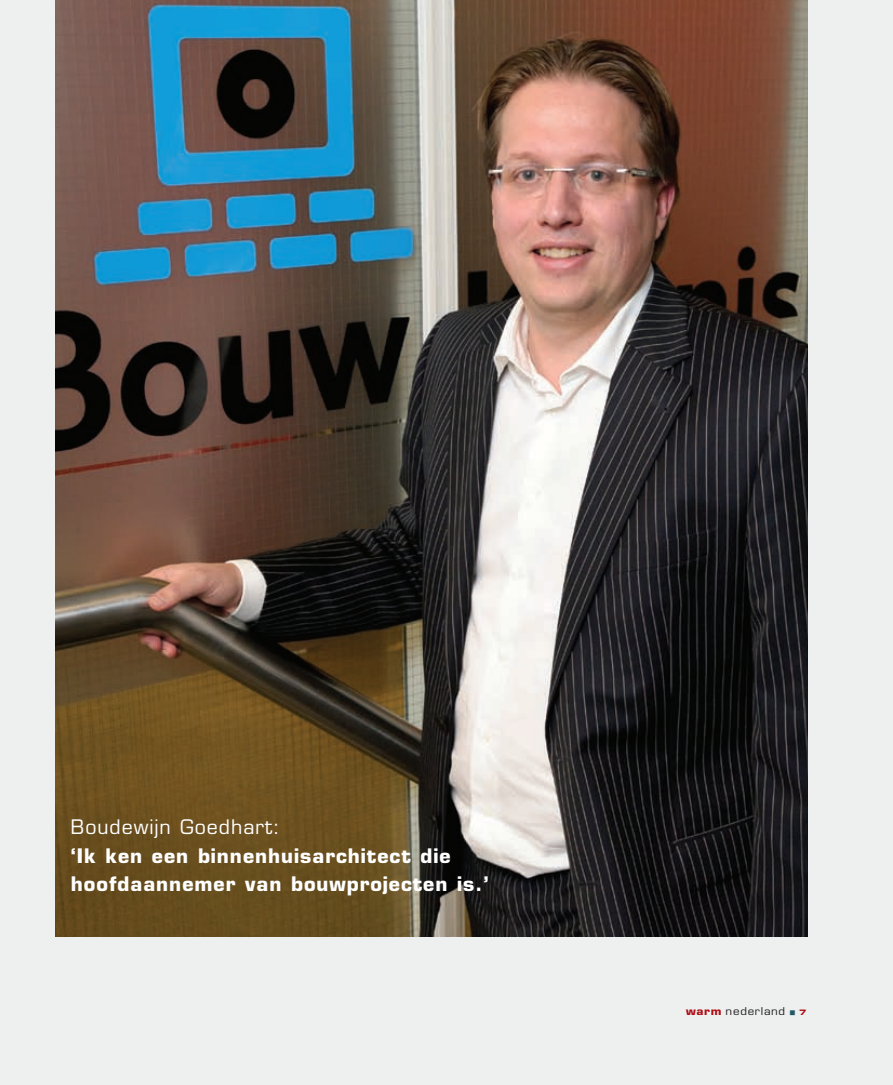
<style>
.page{position:relative;width:893px;height:1085px;background:#fff}
.page>*{position:absolute;margin:0;border:0;box-sizing:border-box;transform-origin:0 0}
.t1{font:700 19.5px/28.5px "Eurostile LT Std";letter-spacing:.05em;color:#fff}
.t2{font:19.5px "Eurostile LT Std";letter-spacing:.05em;color:#fff}
.t3{font:10.5px "Eurostile LT Std";letter-spacing:.055em;color:#231f20;scale:1.1 1}
.s1{font-weight:700;color:#b00d15}
.s2{font-family:"European Pi One";font-size:4.8px;color:#245964}
.s3{font-family:"Eurostile LT Std Bold Ex 2";font-size:7.5px;color:#b00d15}
</style>
<div class="page">
<div style="left:0;top:0;width:893px;height:1084px;background:#edf0ef"></div>
<img style="left:55px;top:1px;width:753px;height:935px">
<p class="t2" style="left:71px;top:815px;width:211px">Boudewijn Goedhart:</p>
<p class="t1" style="left:71px;top:841px;width:419px">‘Ik ken een binnenhuisarchitect die hoofdaannemer van bouwprojecten is.’</p>
<p class="t3" style="left:686px;top:1004px;width:111px"><span class="s1">warm</span> nederland <span class="s2">W</span> <span class="s3">7</span></p>
</div>
